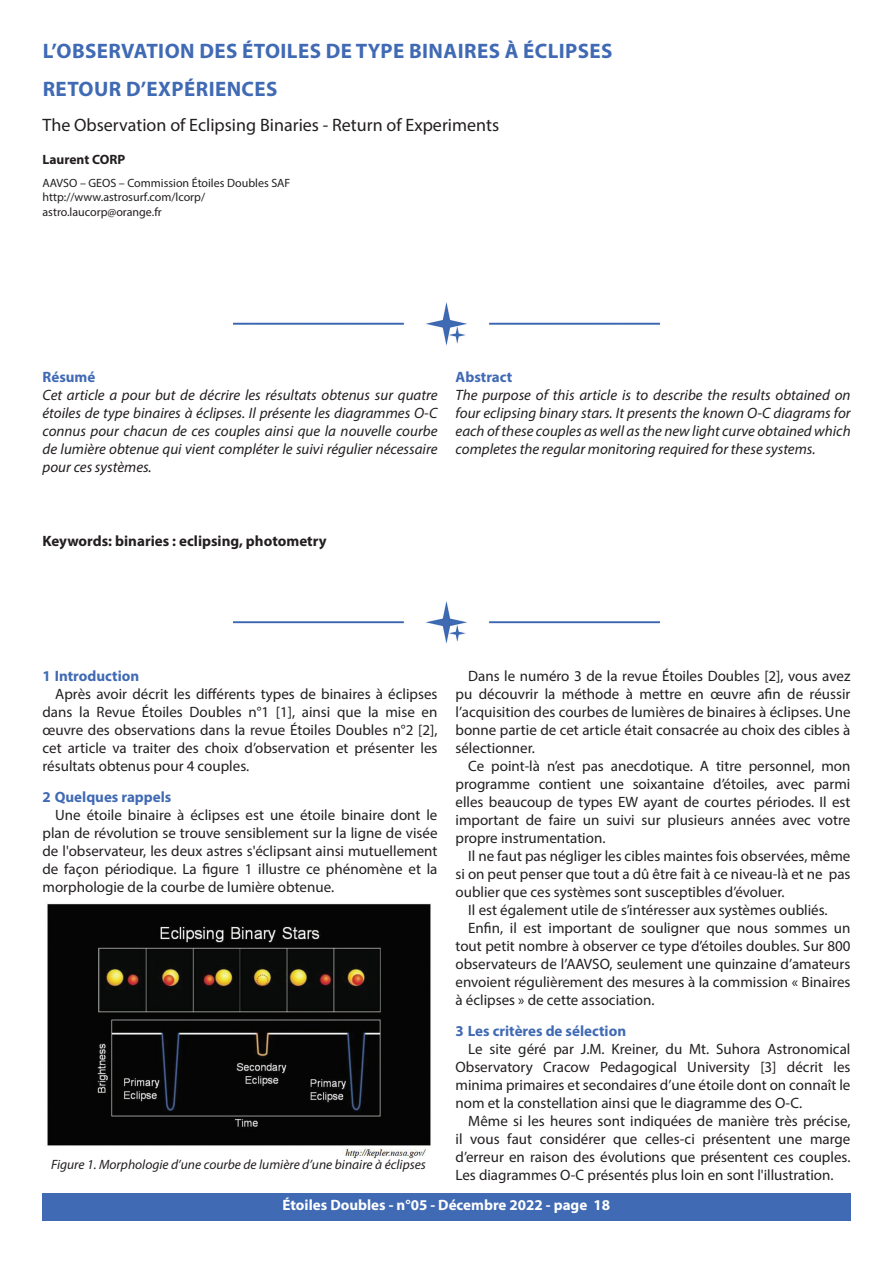
<style>
.page{position:relative;width:893px;height:1263px;background:#fff}
.page>*{position:absolute;margin:0;border:0;box-sizing:border-box;transform-origin:0 0}
.Article_titre_frança{font:700 21px "Myriad Pro";letter-spacing:.02em;color:#406ab4}
.Article_titre_anglai{font:18px "Myriad Pro";color:#231f20}
.Paragraphe_retrait_1{font:15px/18px "Myriad Pro";color:#231f20;text-align:justify}
.Abstract_corps{font:italic 15px/18px "Myriad Pro";color:#231f20;text-align:justify}
.Abstract_titre{font:italic 15px/18px "Myriad Pro";color:#231f20;text-align:justify}
.Abstract_titre-2{font:700 15px "Myriad Pro";color:#406ab4}
.t1{font:700 15px "Myriad Pro";color:#fff}
.Keywords{font:700 15px "Myriad Pro";color:#231f20}
.Figure{font:italic 13.5px "Myriad Pro";color:#231f20}
.Auteurs_noms{font:700 13.5px "Myriad Pro";color:#231f20}
.Auteurs_détails{font:12px "Myriad Pro";color:#231f20}
</style>
<div class="page">
<div style="left:42px;top:1193px;width:808px;height:27px;background:#406ab4"></div>
<img style="left:234px;top:302px;width:425px;height:43px">
<img style="left:234px;top:601px;width:425px;height:43px">
<img style="left:47px;top:903px;width:384px;height:255px">
<p class="Article_titre_frança" style="left:43px;top:38px;width:571px">L’OBSERVATION DES ÉTOILES DE TYPE BINAIRES À ÉCLIPSES</p>
<p class="Article_titre_frança" style="left:43px;top:75px;width:236px">RETOUR D’EXPÉRIENCES</p>
<p class="Article_titre_anglai" style="left:43px;top:113px;width:458px">The Observation of Eclipsing Binaries - Return of Experiments</p>
<p class="Auteurs_noms" style="left:43px;top:150px;width:84px">Laurent CORP</p>
<p class="Auteurs_détails" style="left:43px;top:175px;width:249px">AAVSO – GEOS – Commission Étoiles Doubles SAF</p>
<p class="Auteurs_détails" style="left:43px;top:190px;width:164px">http://www.astrosurf.com/lcorp/</p>
<p class="Auteurs_détails" style="left:43px;top:204px;width:121px">astro.laucorp@orange.fr</p>
<p class="Abstract_titre-2" style="left:43px;top:367px;width:54px">Résumé</p>
<p class="Abstract_corps" style="left:43px;top:386px;width:396px">Cet article a pour but de décrire les résultats obtenus sur quatre étoiles de type binaires à éclipses. Il présente les diagrammes O-C connus pour chacun de ces couples ainsi que la nouvelle courbe de lumière obtenue qui vient compléter le suivi régulier nécessaire pour ces systèmes.</p>
<p class="Abstract_titre-2" style="left:456px;top:367px;width:58px">Abstract</p>
<p class="Abstract_titre" style="left:456px;top:386px;width:396px">The purpose of this article is to describe the results obtained on four eclipsing binary stars. It presents the known O-C diagrams for each of these couples as well as the new light curve obtained which completes the regular monitoring required for these systems.</p>
<p class="Keywords" style="left:43px;top:531px;width:286px">Keywords: binaries : eclipsing, photometry</p>
<p class="Abstract_titre-2" style="left:43px;top:666px;width:98px">1 Introduction</p>
<p class="Paragraphe_retrait_1" style="left:43px;top:685px;width:396px;text-indent:13px">Après avoir décrit les différents types de binaires à éclipses dans la Revue Étoiles Doubles n°1 [1], ainsi que la mise en œuvre des observations dans la revue Étoiles Doubles n°2 [2], cet article va traiter des choix d’observation et présenter les résultats obtenus pour 4 couples.</p>
<p class="Abstract_titre-2" style="left:43px;top:787px;width:130px">2 Quelques rappels</p>
<p class="Paragraphe_retrait_1" style="left:43px;top:805px;width:396px;text-indent:13px">Une étoile binaire à éclipses est une étoile binaire dont le plan de révolution se trouve sensiblement sur la ligne de visée de l'observateur, les deux astres s'éclipsant ainsi mutuellement de façon périodique. La figure 1 illustre ce phénomène et la morphologie de la courbe de lumière obtenue.</p>
<p class="Figure" style="left:51px;top:1156px;width:376px">Figure 1. Morphologie d’une courbe de lumière d’une binaire à éclipses</p>
<p class="Paragraphe_retrait_1" style="left:455px;top:667px;width:396px;text-indent:13px">Dans le numéro 3 de la revue Étoiles Doubles [2], vous avez pu découvrir la méthode à mettre en œuvre afin de réussir l’acquisition des courbes de lumières de binaires à éclipses. Une bonne partie de cet article était consacrée au choix des cibles à sélectionner.</p>
<p class="Paragraphe_retrait_1" style="left:455px;top:757px;width:396px;text-indent:13px">Ce point-là n’est pas anecdotique. A titre personnel, mon programme contient une soixantaine d’étoiles, avec parmi elles beaucoup de types EW ayant de courtes périodes. Il est important de faire un suivi sur plusieurs années avec votre propre instrumentation.</p>
<p class="Paragraphe_retrait_1" style="left:455px;top:847px;width:397px;text-indent:13px">Il ne faut pas négliger les cibles maintes fois observées, même si on peut penser que tout a dû être fait à ce niveau-là et ne pas oublier que ces systèmes sont susceptibles d’évoluer.</p>
<p class="Paragraphe_retrait_1" style="left:468px;top:901px;width:361px">Il est également utile de s’intéresser aux systèmes oubliés.</p>
<p class="Paragraphe_retrait_1" style="left:455px;top:919px;width:396px;text-indent:13px">Enfin, il est important de souligner que nous sommes un tout petit nombre à observer ce type d’étoiles doubles. Sur 800 observateurs de l’AAVSO, seulement une quinzaine d’amateurs envoient régulièrement des mesures à la commission « Binaires à éclipses » de cette association.</p>
<p class="Abstract_titre-2" style="left:455px;top:1021px;width:172px">3 Les critères de sélection</p>
<p class="Paragraphe_retrait_1" style="left:455px;top:1039px;width:396px;text-indent:13px">Le site géré par J.M. Kreiner, du Mt. Suhora Astronomical Observatory Cracow Pedagogical University [3] décrit les minima primaires et secondaires d’une étoile dont on connaît le nom et la constellation ainsi que le diagramme des O-C.</p>
<p class="Paragraphe_retrait_1" style="left:455px;top:1111px;width:396px;text-indent:13px">Même si les heures sont indiquées de manière très précise, il vous faut considérer que celles-ci présentent une marge d’erreur en raison des évolutions que présentent ces couples.<br>Les diagrammes O-C présentés plus loin en sont l'illustration.</p>
<p class="t1" style="left:283px;top:1195px;width:329px">Étoiles Doubles - n°05 - Décembre 2022 - page 18</p>
</div>
